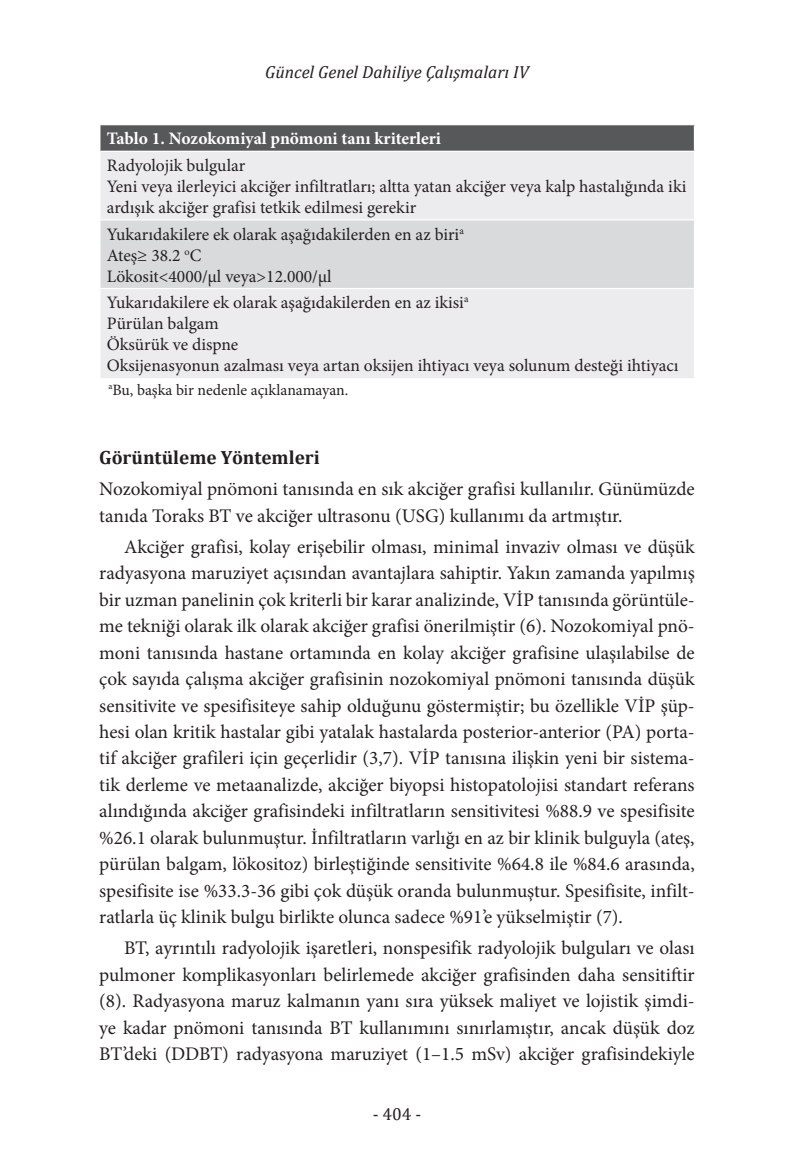
<style>
.page{position:relative;width:794px;height:1166px;background:#fff}
.page>*{position:absolute;margin:0;border:0;box-sizing:border-box;transform-origin:0 0}
.t1{font:19.25px/26.4px "Minion Pro";color:#231f20;text-align:justify}
.t2{font:700 19.25px "Cambria";color:#231f20}
.t3{font:17.5px/21px "Minion Pro";color:#231f20}
.t4{font:700 17.5px "Minion Pro";color:#fff}
.t5{font:italic 17.5px "Cambria";color:#231f20}
.t6{font:17.5px "Cambria";color:#231f20}
.t7{font:15.75px "Minion Pro";color:#231f20}
</style>
<div class="page">
<div style="left:100px;top:125px;width:594px;height:26px;background:#57585a"></div>
<div style="left:101px;top:152px;width:593px;height:226px;background:#ececee"></div>
<div style="left:100px;top:220px;width:594px;height:68px;background:#d9dadc"></div>
<hr style="left:99px;top:219px;width:596px;height:1px;background:#fff">
<hr style="left:99px;top:288px;width:596px;height:1px;background:#fff">
<p class="t5" style="left:265px;top:59px;width:265px">Güncel Genel Dahiliye Çalışmaları IV</p>
<p class="t4" style="left:107px;top:126px;width:335px">Tablo 1. Nozokomiyal pnömoni tanı kriterleri</p>
<p class="t3" style="left:107px;top:155px;width:581px">Radyolojik bulgular<br>Yeni veya ilerleyici akciğer infiltratları; altta yatan akciğer veya kalp hastalığında iki ardışık akciğer grafisi tetkik edilmesi gerekir</p>
<p class="t3" style="left:107px;top:224px;width:358px">Yukarıdakilere ek olarak aşağıdakilerden en az biri<sup>a<br></sup>Ateş≥ 38.2 <sup>o</sup>C<br>Lökosit&lt;4000/µl veya&gt;12.000/µl</p>
<p class="t3" style="left:107px;top:292px;width:573px">Yukarıdakilere ek olarak aşağıdakilerden en az ikisi<sup>a<br></sup>Pürülan balgam<br>Öksürük ve dispne<br>Oksijenasyonun azalması veya artan oksijen ihtiyacı veya solunum desteği ihtiyacı</p>
<p class="t7" style="left:108px;top:379px;width:241px"><sup>a</sup>Bu, başka bir nedenle açıklanamayan.</p>
<p class="t2" style="left:99px;top:443px;width:222px">Görüntüleme Yöntemleri</p>
<p class="t1" style="left:99px;top:476px;width:597px">Nozokomiyal pnömoni tanısında en sık akciğer grafisi kullanılır. Günümüzde tanıda Toraks BT ve akciğer ultrasonu (USG) kullanımı da artmıştır.</p>
<p class="t1" style="left:99px;top:534px;width:597px;text-indent:25px">Akciğer grafisi, kolay erişebilir olması, minimal invaziv olması ve düşük radyasyona maruziyet açısından avantajlara sahiptir. Yakın zamanda yapılmış bir uzman panelinin çok kriterli bir karar analizinde, VİP tanısında görüntüle&shy;me tekniği olarak ilk olarak akciğer grafisi önerilmiştir (6). Nozokomiyal pnö&shy;moni tanısında hastane ortamında en kolay akciğer grafisine ulaşılabilse de çok sayıda çalışma akciğer grafisinin nozokomiyal pnömoni tanısında düşük sensitivite ve spesifisiteye sahip olduğunu göstermiştir; bu özellikle VİP şüp&shy;hesi olan kritik hastalar gibi yatalak hastalarda posterior-anterior (PA) porta&shy;tif akciğer grafileri için geçerlidir (3,7). VİP tanısına ilişkin yeni bir sistema&shy;tik derleme ve metaanalizde, akciğer biyopsi histopatolojisi standart referans alındığında akciğer grafisindeki infiltratların sensitivitesi %88.9 ve spesifisite %26.1 olarak bulunmuştur. İnfiltratların varlığı en az bir klinik bulguyla (ateş, pürülan balgam, lökositoz) birleştiğinde sensitivite %64.8 ile %84.6 arasında, spesifisite ise %33.3-36 gibi çok düşük oranda bulunmuştur. Spesifisite, infilt&shy;ratlarla üç klinik bulgu birlikte olunca sadece %91’e yükselmiştir (7).</p>
<p class="t1" style="left:99px;top:935px;width:597px;text-indent:25px">BT, ayrıntılı radyolojik işaretleri, nonspesifik radyolojik bulguları ve olası pulmoner komplikasyonları belirlemede akciğer grafisinden daha sensitiftir (8). Radyasyona maruz kalmanın yanı sıra yüksek maliyet ve lojistik şimdi&shy;ye kadar pnömoni tanısında BT kullanımını sınırlamıştır, ancak düşük doz BT’deki (DDBT) radyasyona maruziyet (1–1.5 mSv) akciğer grafisindekiyle</p>
<p class="t6" style="left:373px;top:1104px;width:50px">- 404 -</p>
</div>
